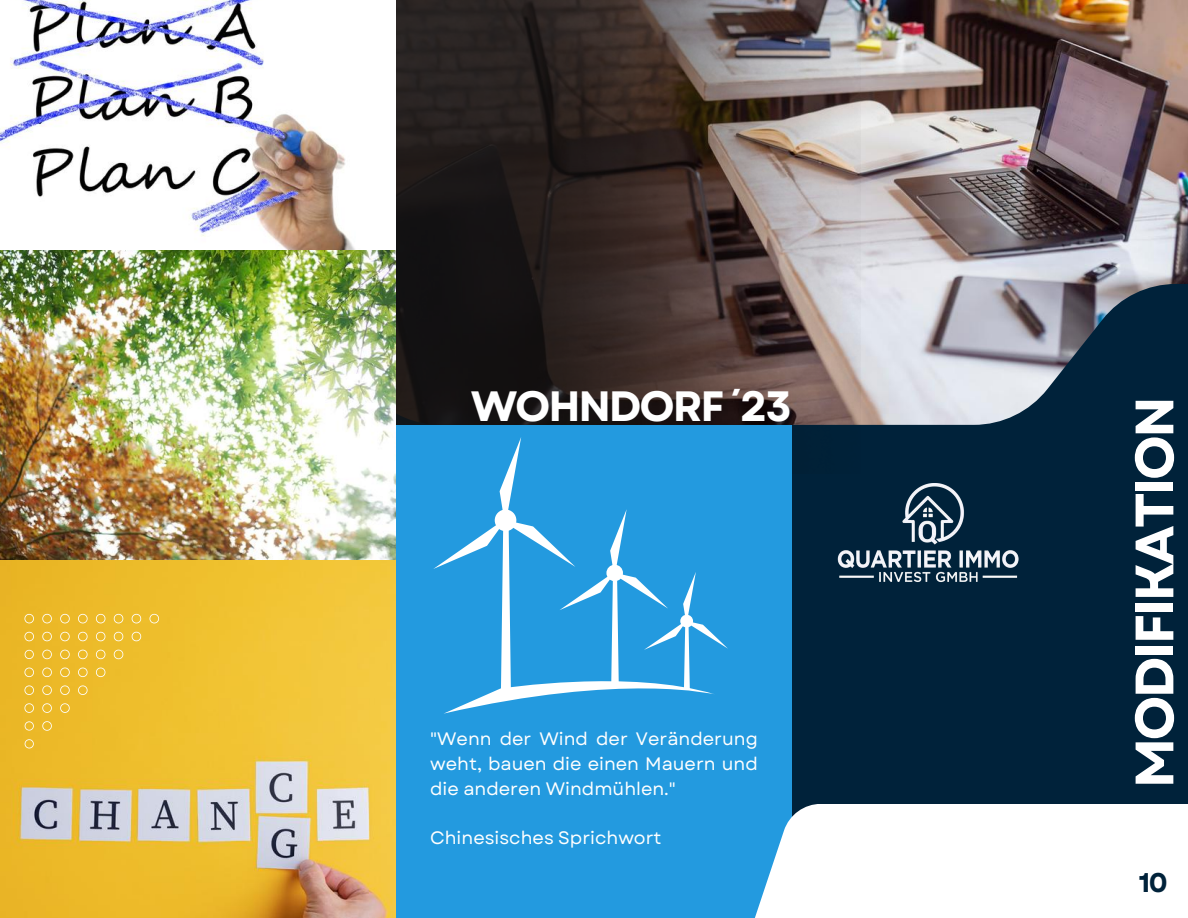
<style>
.page{position:relative;width:1188px;height:918px;background:#00223a}
.page>*{position:absolute;margin:0;border:0;box-sizing:border-box;transform-origin:0 0}
.t1{font:700 54px "Garet";letter-spacing:-.05em;color:#fff}
.t2{font:700 42.3px "Garet";letter-spacing:-.05em;color:#fff}
.t3{font:700 27px "Garet";color:#00223a}
.t4{font:18px/24.8px "Garet";color:#fff;text-align:justify}
</style>
<div class="page">
<img style="left:861px;top:0;width:327px;height:425px">
<img style="left:396px;top:0;width:465px;height:425px">
<img style="left:0;top:560px;width:396px;height:358px">
<div style="left:396px;top:425px;width:396px;height:493px;background:#239adf"></div>
<div style="left:746px;top:804px;width:442px;height:114px;background:#fff"></div>
<svg style="left:24px;top:614px;width:10px;height:9px"></svg>
<svg style="left:24px;top:632px;width:10px;height:9px"></svg>
<svg style="left:25px;top:650px;width:9px;height:9px"></svg>
<svg style="left:24px;top:668px;width:10px;height:9px"></svg>
<svg style="left:24px;top:685px;width:10px;height:10px"></svg>
<svg style="left:24px;top:703px;width:10px;height:10px"></svg>
<svg style="left:25px;top:721px;width:9px;height:10px"></svg>
<svg style="left:25px;top:739px;width:9px;height:9px"></svg>
<svg style="left:150px;top:614px;width:9px;height:9px"></svg>
<svg style="left:132px;top:614px;width:9px;height:9px"></svg>
<svg style="left:114px;top:614px;width:9px;height:9px"></svg>
<svg style="left:96px;top:614px;width:9px;height:9px"></svg>
<svg style="left:78px;top:614px;width:10px;height:9px"></svg>
<svg style="left:60px;top:614px;width:10px;height:9px"></svg>
<svg style="left:60px;top:632px;width:10px;height:9px"></svg>
<svg style="left:60px;top:650px;width:10px;height:9px"></svg>
<svg style="left:78px;top:650px;width:10px;height:9px"></svg>
<svg style="left:96px;top:650px;width:9px;height:9px"></svg>
<svg style="left:96px;top:668px;width:9px;height:9px"></svg>
<svg style="left:114px;top:650px;width:9px;height:9px"></svg>
<svg style="left:60px;top:668px;width:10px;height:9px"></svg>
<svg style="left:78px;top:668px;width:10px;height:9px"></svg>
<svg style="left:60px;top:685px;width:10px;height:10px"></svg>
<svg style="left:78px;top:685px;width:10px;height:10px"></svg>
<svg style="left:60px;top:703px;width:10px;height:10px"></svg>
<svg style="left:78px;top:632px;width:10px;height:9px"></svg>
<svg style="left:96px;top:632px;width:9px;height:9px"></svg>
<svg style="left:114px;top:632px;width:9px;height:9px"></svg>
<svg style="left:132px;top:632px;width:9px;height:9px"></svg>
<svg style="left:42px;top:614px;width:10px;height:9px"></svg>
<svg style="left:42px;top:632px;width:10px;height:9px"></svg>
<svg style="left:42px;top:650px;width:10px;height:9px"></svg>
<svg style="left:42px;top:668px;width:10px;height:9px"></svg>
<svg style="left:42px;top:685px;width:10px;height:10px"></svg>
<svg style="left:42px;top:703px;width:10px;height:10px"></svg>
<svg style="left:42px;top:721px;width:10px;height:10px"></svg>
<img style="left:837px;top:484px;width:182px;height:98px">
<img style="left:0;top:0;width:396px;height:560px">
<svg style="left:433px;top:437px;width:295px;height:277px"></svg>
<p class="t2" style="left:471px;top:376px;width:323px">WOHNDORF ´23</p>
<p class="t4" style="left:430px;top:727px;width:329px">"Wenn der Wind der Veränderung weht, bauen die einen Mauern und die anderen Windmühlen."</p>
<p class="t4" style="left:430px;top:826px;width:233px">Chinesisches Sprichwort</p>
<p class="t1" style="left:1116px;top:788px;width:393px;rotate:-90deg">MODIFIKATION</p>
<p class="t3" style="left:1139px;top:863px;width:31px">10</p>
</div>
